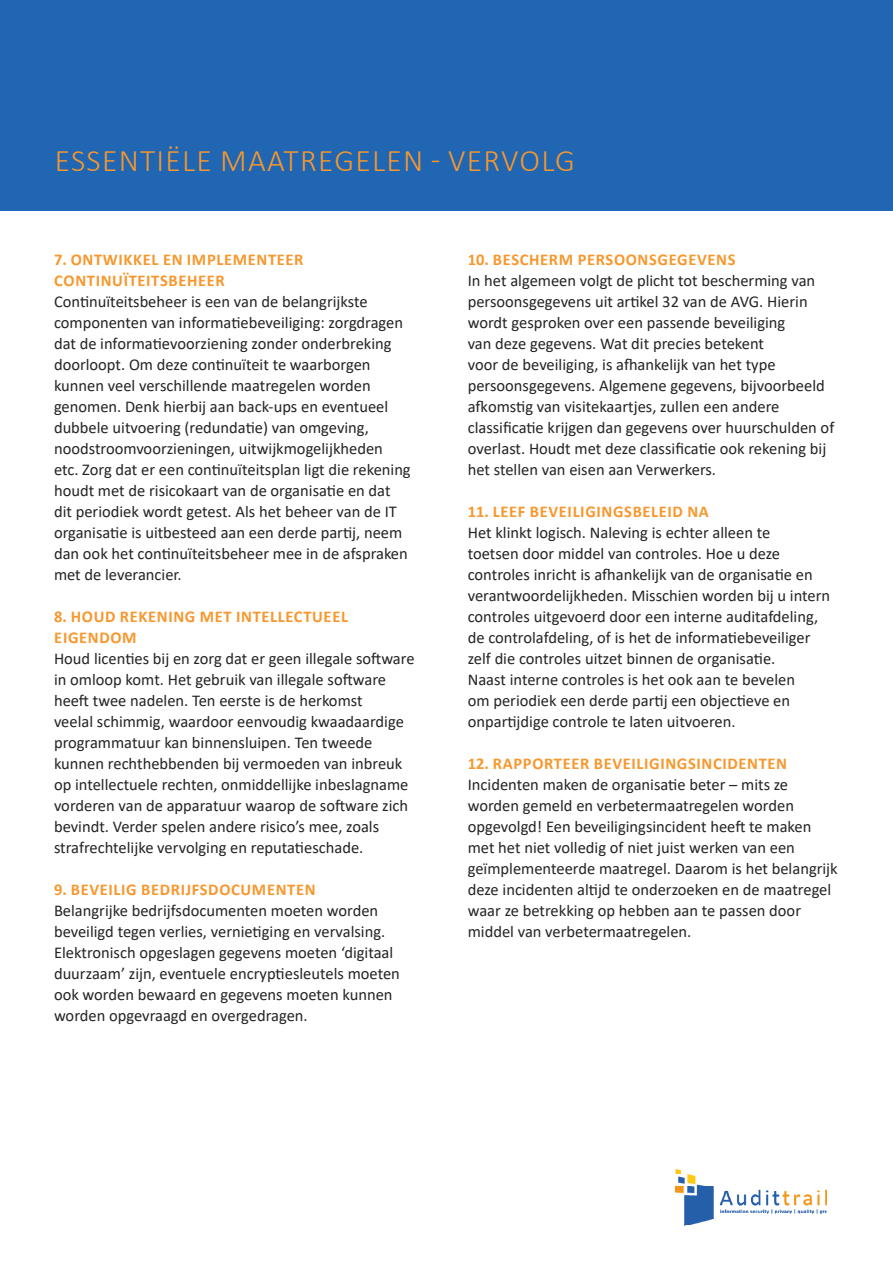
<style>
.page{position:relative;width:893px;height:1263px;background:#fff}
.page>*{position:absolute;margin:0;border:0;box-sizing:border-box;transform-origin:0 0}
.t1{font:300 31.5px "Calibri";letter-spacing:.04em;color:#f7972d}
.Alineastijl_1{font:16.5px/21px "Calibri";color:#242424}
.Alineastijl_1-2{font:700 16.5px/21px "Calibri";letter-spacing:.04em;color:#f7972d}
</style>
<div class="page">
<div style="left:0;top:0;width:893px;height:210px;background:#2066b2"></div>
<img style="left:675px;top:1169px;width:151px;height:57px">
<p class="t1" style="left:55px;top:141px;width:521px">ESSENTIËLE MAATREGELEN - VERVOLG</p>
<p class="Alineastijl_1-2" style="left:54px;top:248px;width:251px">7. ONTWIKKEL EN IMPLEMENTEER<br>CONTINUÏTEITSBEHEER</p>
<p class="Alineastijl_1" style="left:54px;top:290px;width:358px">Continuïteitsbeheer is een van de belangrijkste componenten van informatiebeveiliging: zorgdragen dat de informatievoorziening zonder onderbreking doorloopt. Om deze continuïteit te waarborgen kunnen veel verschillende maatregelen worden genomen. Denk hierbij aan back-ups en eventueel dubbele uitvoering (redundatie) van omgeving, noodstroomvoorzieningen, uitwijkmogelijkheden etc. Zorg dat er een continuïteitsplan ligt die rekening houdt met de risicokaart van de organisatie en dat dit periodiek wordt getest. Als het beheer van de IT organisatie is uitbesteed aan een derde partij, neem dan ook het continuïteitsbeheer mee in de afspraken met de leverancier.</p>
<p class="Alineastijl_1-2" style="left:54px;top:605px;width:295px">8. HOUD REKENING MET INTELLECTUEEL<br>EIGENDOM</p>
<p class="Alineastijl_1" style="left:54px;top:647px;width:362px">Houd licenties bij en zorg dat er geen illegale software in omloop komt. Het gebruik van illegale software heeft twee nadelen. Ten eerste is de herkomst<br>veelal schimmig, waardoor eenvoudig kwaadaardige programmatuur kan binnensluipen. Ten tweede kunnen rechthebbenden bij vermoeden van inbreuk op intellectuele rechten, onmiddellijke inbeslagname vorderen van de apparatuur waarop de software zich bevindt. Verder spelen andere risico’s mee, zoals strafrechtelijke vervolging en reputatieschade.</p>
<p class="Alineastijl_1-2" style="left:54px;top:878px;width:263px">9. BEVEILIG BEDRIJFSDOCUMENTEN</p>
<p class="Alineastijl_1" style="left:54px;top:899px;width:347px">Belangrijke bedrijfsdocumenten moeten worden beveiligd tegen verlies, vernietiging en vervalsing.<br>Elektronisch opgeslagen gegevens moeten ‘digitaal duurzaam’ zijn, eventuele encryptiesleutels moeten ook worden bewaard en gegevens moeten kunnen worden opgevraagd en overgedragen.</p>
<p class="Alineastijl_1-2" style="left:468px;top:248px;width:269px">10. BESCHERM PERSOONSGEGEVENS</p>
<p class="Alineastijl_1" style="left:468px;top:269px;width:368px">In het algemeen volgt de plicht tot bescherming van persoonsgegevens uit artikel 32 van de AVG. Hierin wordt gesproken over een passende beveiliging<br>van deze gegevens. Wat dit precies betekent<br>voor de beveiliging, is afhankelijk van het type persoonsgegevens. Algemene gegevens, bijvoorbeeld afkomstig van visitekaartjes, zullen een andere classificatie krijgen dan gegevens over huurschulden of overlast. Houdt met deze classificatie ook rekening bij het stellen van eisen aan Verwerkers.</p>
<p class="Alineastijl_1-2" style="left:468px;top:500px;width:243px">11. LEEF BEVEILIGINGSBELEID NA</p>
<p class="Alineastijl_1" style="left:468px;top:521px;width:364px">Het klinkt logisch. Naleving is echter alleen te<br>toetsen door middel van controles. Hoe u deze controles inricht is afhankelijk van de organisatie en verantwoordelijkheden. Misschien worden bij u intern controles uitgevoerd door een interne auditafdeling, de controlafdeling, of is het de informatiebeveiliger zelf die controles uitzet binnen de organisatie.<br>Naast interne controles is het ook aan te bevelen<br>om periodiek een derde partij een objectieve en onpartijdige controle te laten uitvoeren.</p>
<p class="Alineastijl_1-2" style="left:468px;top:752px;width:321px">12. RAPPORTEER BEVEILIGINGSINCIDENTEN</p>
<p class="Alineastijl_1" style="left:468px;top:773px;width:371px">Incidenten maken de organisatie beter – mits ze worden gemeld en verbetermaatregelen worden opgevolgd! Een beveiligingsincident heeft te maken met het niet volledig of niet juist werken van een geïmplementeerde maatregel. Daarom is het belangrijk deze incidenten altijd te onderzoeken en de maatregel waar ze betrekking op hebben aan te passen door middel van verbetermaatregelen.</p>
</div>
